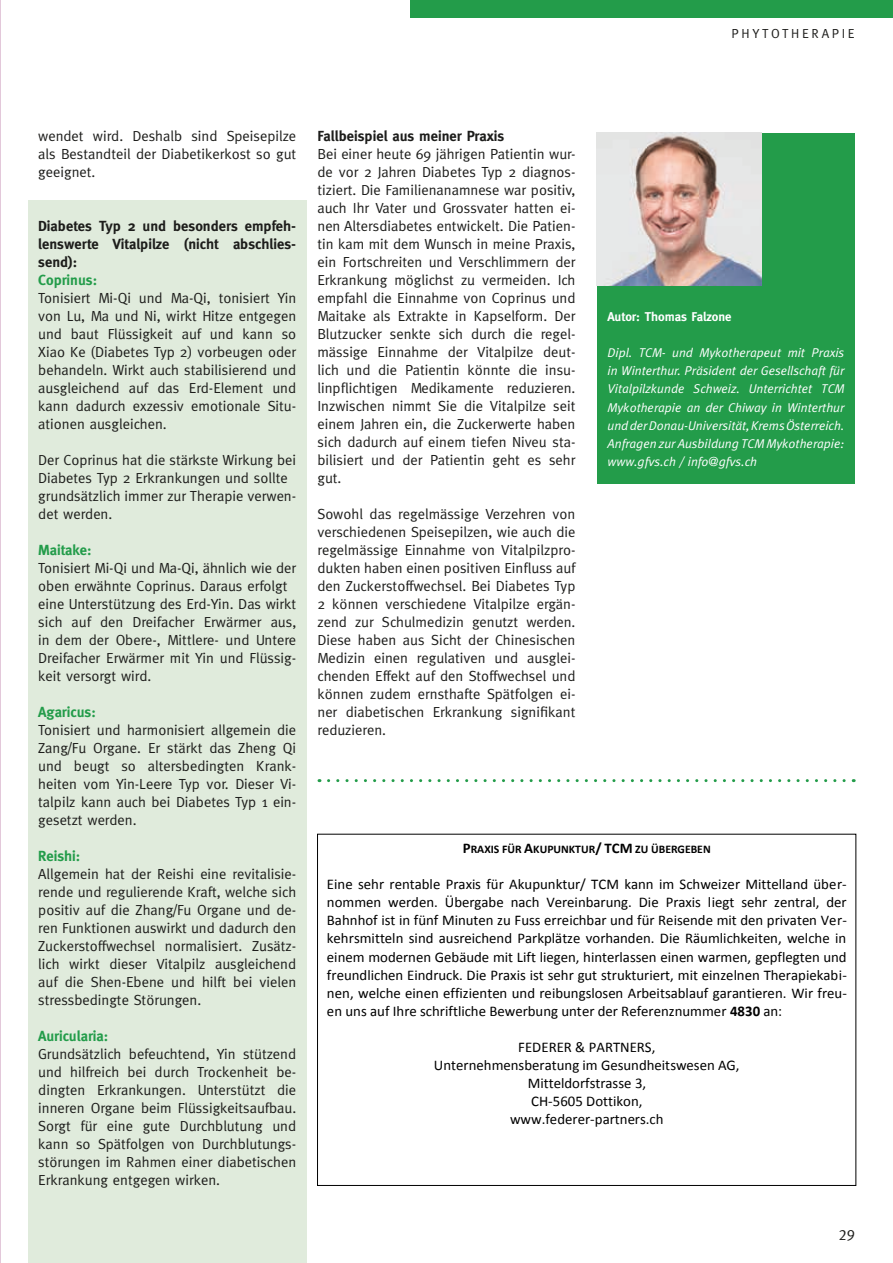
<style>
.page{position:relative;width:893px;height:1263px;background:#fff}
.page>*{position:absolute;margin:0;border:0;box-sizing:border-box;transform-origin:0 0}
.t1{font:15px "Meta Caps";color:#1d1d1b}
.t2{font:14.85px/18px "Calibri";color:#000;text-align:justify}
.t3{font:14.7px/18px "Meta";color:#1d1d1b;text-align:justify}
.t4{font:700 14.7px/18px "Meta";color:#1d1d1b;text-align:justify}
.t5{font:700 14.7px "Meta";color:#239c4a}
.t6{font:13.2px "Meta";letter-spacing:.2em;color:#1d1d1b}
.t7{font:italic 12.75px/18px "Meta";color:#fff;text-align:justify}
.t8{font:700 12.75px "Meta";color:#fff}
.t9{font:700 11.7px "Calibri";color:#000}
.s1{font-size:14.85px}
.s2{font-weight:700}
</style>
<div class="page">
<div style="left:28px;top:200px;width:279px;height:1063px;background:#e0ebdc"></div>
<div style="left:410px;top:0;width:483px;height:17px;background:#239c4a"></div>
<div style="left:597px;top:133px;width:258px;height:351px;background:#239c4a"></div>
<img style="left:597px;top:133px;width:165px;height:153px">
<svg style="left:319px;top:779px;width:525px;height:3px"></svg>
<hr style="left:0;top:0;width:1px;height:1263px;background:#c792b6">
<p class="t6" style="left:731px;top:26px;width:125px">PHYTOTHERAPIE</p>
<p class="t3" style="left:38px;top:127px;width:259px">wendet wird. Deshalb sind Speisepilze als Bestandteil der Diabetikerkost so gut geeignet.</p>
<p class="t4" style="left:38px;top:217px;width:259px">Diabetes Typ 2 und besonders empfeh&shy;lenswerte Vitalpilze (nicht abschlies&shy;send):</p>
<p class="t5" style="left:38px;top:272px;width:60px">Coprinus:</p>
<p class="t3" style="left:38px;top:289px;width:259px">Tonisiert Mi-Qi und Ma-Qi, tonisiert Yin von Lu, Ma und Ni, wirkt Hitze entgegen und baut Flüssigkeit auf und kann so Xiao Ke (Diabetes Typ 2) vorbeugen oder behandeln. Wirkt auch stabilisierend und ausgleichend auf das Erd-Element und kann dadurch exzessiv emotionale Situ&shy;ationen ausgleichen.</p>
<p class="t3" style="left:38px;top:451px;width:259px;text-align:left">Der Coprinus hat die stärkste Wirkung bei Diabetes Typ 2 Erkrankungen und sollte grundsätzlich immer zur Therapie verwen&shy;det werden.</p>
<p class="t5" style="left:38px;top:542px;width:55px">Maitake:</p>
<p class="t3" style="left:38px;top:559px;width:259px;text-align:left">Tonisiert Mi-Qi und Ma-Qi, ähnlich wie der oben erwähnte Coprinus. Daraus erfolgt eine Unterstützung des Erd-Yin. Das wirkt sich auf den Dreifacher Erwärmer aus, in dem der Obere-, Mittlere- und Untere Dreifacher Erwärmer mit Yin und Flüssig&shy;keit versorgt wird.</p>
<p class="t5" style="left:38px;top:704px;width:59px">Agaricus:</p>
<p class="t3" style="left:38px;top:721px;width:259px">Tonisiert und harmonisiert allgemein die Zang/Fu Organe. Er stärkt das Zheng Qi und beugt so altersbedingten Krank&shy;heiten vom Yin-Leere Typ vor. Dieser Vi&shy;talpilz kann auch bei Diabetes Typ 1 ein&shy;gesetzt werden.</p>
<p class="t5" style="left:38px;top:848px;width:44px">Reishi:</p>
<p class="t3" style="left:38px;top:865px;width:259px">Allgemein hat der Reishi eine revitalisie&shy;rende und regulierende Kraft, welche sich positiv auf die Zhang/Fu Organe und de&shy;ren Funktionen auswirkt und dadurch den Zuckerstoffwechsel normalisiert. Zusätz&shy;lich wirkt dieser Vitalpilz ausgleichend auf die Shen-Ebene und hilft bei vielen stressbedingte Störungen.</p>
<p class="t5" style="left:38px;top:1028px;width:72px">Auricularia:</p>
<p class="t3" style="left:38px;top:1045px;width:259px">Grundsätzlich befeuchtend, Yin stützend und hilfreich bei durch Trockenheit be&shy;dingten Erkrankungen. Unterstützt die inneren Organe beim Flüssigkeitsaufbau.<br>Sorgt für eine gute Durchblutung und kann so Spätfolgen von Durchblutungs&shy;störungen im Rahmen einer diabetischen Erkrankung entgegen wirken.</p>
<p class="t4" style="left:317px;top:127px;width:188px">Fallbeispiel aus meiner Praxis</p>
<p class="t3" style="left:317px;top:145px;width:259px">Bei einer heute 69 jährigen Patientin wur&shy;de vor 2 Jahren Diabetes Typ 2 diagnos&shy;tiziert. Die Familienanamnese war positiv, auch Ihr Vater und Grossvater hatten ei&shy;nen Altersdiabetes entwickelt. Die Patien&shy;tin kam mit dem Wunsch in meine Praxis, ein Fortschreiten und Verschlimmern der Erkrankung möglichst zu vermeiden. Ich empfahl die Einnahme von Coprinus und Maitake als Extrakte in Kapselform. Der Blutzucker senkte sich durch die regel&shy;mässige Einnahme der Vitalpilze deut&shy;lich und die Patientin könnte die insu&shy;linpflichtigen Medikamente reduzieren.<br>Inzwischen nimmt Sie die Vitalpilze seit einem Jahren ein, die Zuckerwerte haben sich dadurch auf einem tiefen Niveu sta&shy;bilisiert und der Patientin geht es sehr gut.</p>
<p class="t3" style="left:317px;top:505px;width:259px">Sowohl das regelmässige Verzehren von verschiedenen Speisepilzen, wie auch die regelmässige Einnahme von Vitalpilzpro&shy;dukten haben einen positiven Einfluss auf den Zuckerstoffwechsel. Bei Diabetes Typ 2 können verschiedene Vitalpilze ergän&shy;zend zur Schulmedizin genutzt werden.<br>Diese haben aus Sicht der Chinesischen Medizin einen regulativen und ausglei&shy;chenden Effekt auf den Stoffwechsel und können zudem ernsthafte Spätfolgen ei&shy;ner diabetischen Erkrankung signifikant reduzieren.</p>
<p class="t8" style="left:608px;top:310px;width:126px">Autor: Thomas Falzone</p>
<p class="t7" style="left:608px;top:344px;width:238px">Dipl. TCM- und Mykotherapeut mit Praxis in Winterthur. Präsident der Gesellschaft für Vitalpilzkunde Schweiz. Unterrichtet TCM Mykotherapie an der Chiway in Winterthur und der Donau-Universität, Krems Österreich.<br>Anfragen zur Ausbildung TCM Mykotherapie: www.gfvs.ch / info@gfvs.ch</p>
<p class="t9" style="left:463px;top:842px;width:249px"><span class="s1">P</span>RAXIS FÜR <span class="s1">A</span>KUPUNKTUR<span class="s1">/ TCM</span> ZU ÜBERGEBEN</p>
<p class="t2" style="left:327px;top:875px;width:521px">Eine sehr rentable Praxis für Akupunktur/ TCM kann im Schweizer Mittelland über&shy;nommen werden. Übergabe nach Vereinbarung. Die Praxis liegt sehr zentral, der Bahnhof ist in fünf Minuten zu Fuss erreichbar und für Reisende mit den privaten Ver&shy;kehrsmitteln sind ausreichend Parkplätze vorhanden. Die Räumlichkeiten, welche in einem modernen Gebäude mit Lift liegen, hinterlassen einen warmen, gepflegten und freundlichen Eindruck. Die Praxis ist sehr gut strukturiert, mit einzelnen Therapiekabi&shy;nen, welche einen effizienten und reibungslosen Arbeitsablauf garantieren. Wir freu&shy;en uns auf Ihre schriftliche Bewerbung unter der Referenznummer <span class="s2">4830</span> an:</p>
<p class="t2" style="left:434px;top:1037px;width:307px;text-align:center">FEDERER &amp; PARTNERS,<br>Unternehmensberatung im Gesundheitswesen AG,<br>Mitteldorfstrasse 3,<br>CH-5605 Dottikon,<br>www.federer-partners.ch</p>
<p class="t1" style="left:839px;top:1226px;width:18px">29</p>
</div>
